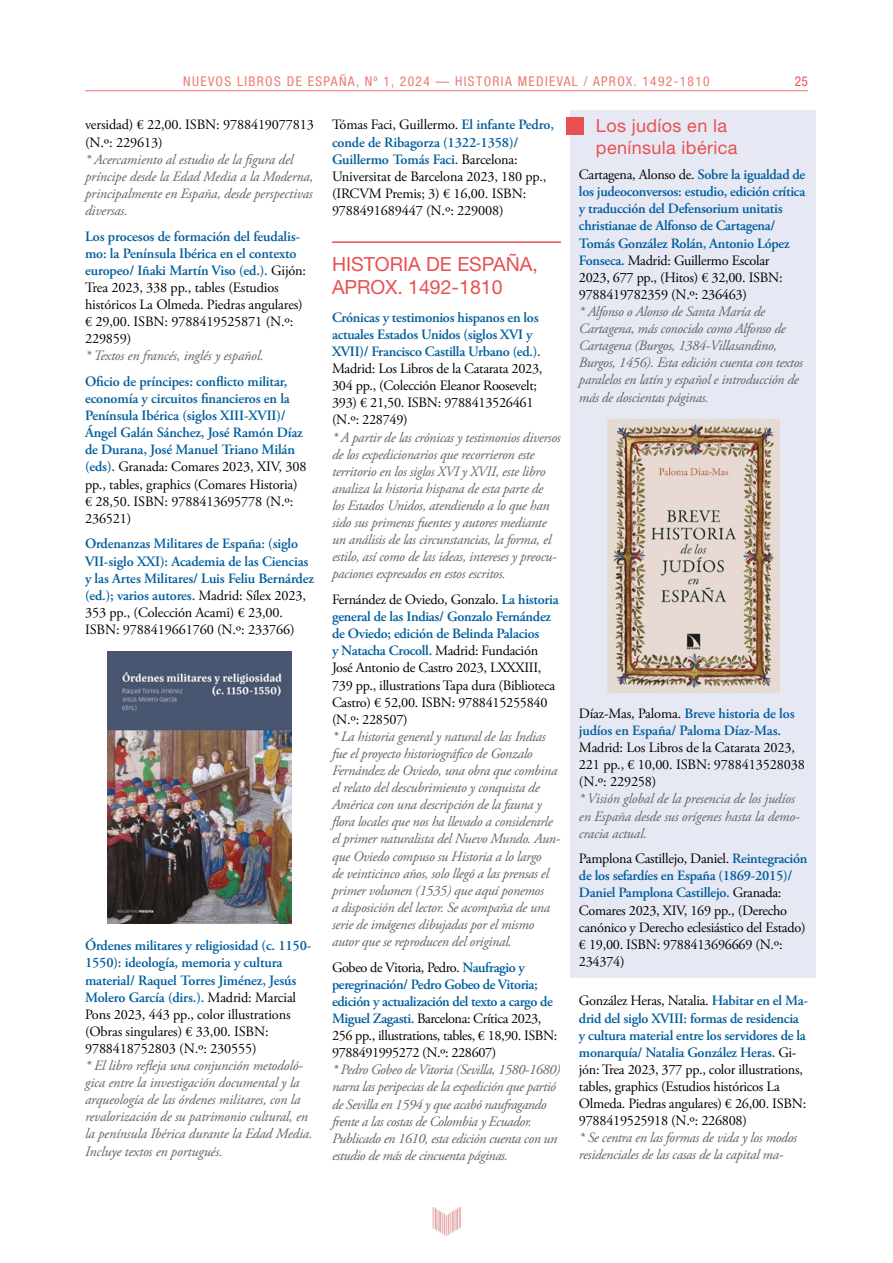
<style>
.page{position:relative;width:893px;height:1263px;background:#fff}
.page>*{position:absolute;margin:0;border:0;box-sizing:border-box;transform-origin:0 0}
.t1{font:19.5px/23.4px "Helvetica Neue LT Std";color:#e95052}
.t2{font:18px/21.6px "Helvetica Neue LT Std";letter-spacing:.02em;color:#e95052}
.t3{font:italic 14.25px/17.1px "Adobe Garamond Pro";letter-spacing:-.02em;color:#646363}
.t4{font:14.25px/17.1px "Adobe Garamond Pro";letter-spacing:-.02em;color:#000}
.t5{font:600 14.25px/17.1px "Adobe Garamond Pro";letter-spacing:-.01em;color:#005e9d}
.t6{font:condensed 13.5px "Helvetica Neue LT Std";letter-spacing:.1em;color:#ee7a71}
.t7{font:condensed 13.5px "Helvetica Neue LT Std";color:#e95052}
.s1{font-weight:600;color:#005e9d}
.s2{font-weight:400;color:#000}
</style>
<div class="page">
<img style="left:433px;top:1208px;width:27px;height:27px">
<hr style="left:85px;top:90px;width:723px;height:1px;background:#ee7a71">
<div style="left:570px;top:111px;width:246px;height:867px;background:#e6e9f4"></div>
<div style="left:566px;top:117px;width:17px;height:17px;background:#e95052"></div>
<hr style="left:332px;top:241px;width:229px;height:2px;background:#e95052">
<img style="left:108px;top:652px;width:183px;height:272px">
<img style="left:607px;top:420px;width:173px;height:272px">
<p class="t6" style="left:183px;top:74px;width:528px">NUEVOS LIBROS DE ESPAÑA, Nº 1, 2024 — HISTORIA MEDIEVAL / APROX. 1492-1810</p>
<p class="t7" style="left:795px;top:74px;width:14px">25</p>
<p class="t4" style="left:85px;top:117px;width:230px">versidad) € 22,00. ISBN: 9788419077813 (N.º: 229613)</p>
<p class="t3" style="left:85px;top:151px;width:230px">* Acercamiento al estudio de la figura del príncipe desde la Edad Media a la Moderna, principalmente en España, desde perspectivas diversas.</p>
<p class="t4" style="left:85px;top:228px;width:223px"><span class="s1">Los procesos de formación del feudalis&shy;mo: la Península Ibérica en el contexto europeo/ Iñaki Martín Viso (ed.).</span> Gijón:<br>Trea 2023, 338 pp., tables (Estudios históricos La Olmeda. Piedras angulares) € 29,00. ISBN: 9788419525871 (N.º:<br>229859)</p>
<p class="t3" style="left:85px;top:348px;width:180px">* Textos en francés, inglés y español.</p>
<p class="t5" style="left:85px;top:373px;width:223px">Oficio de príncipes: conflicto militar, economía y circuitos financieros en la Península Ibérica (siglos XIII-XVII)/ Ángel Galán Sánchez, José Ramón Díaz de Durana, José Manuel Triano Milán (eds). <span class="s2">Granada: Comares 2023, XIV, 308 pp., tables, graphics (Comares Historia) € 28,50. ISBN: 9788413695778 (N.º:<br>236521)</span></p>
<p class="t5" style="left:85px;top:535px;width:230px">Ordenanzas Militares de España: (siglo VII-siglo XXI): Academia de las Ciencias y las Artes Militares/ Luis Feliu Bernárdez (ed.); varios autores. <span class="s2">Madrid: Sílex 2023, 353 pp., (Colección Acami) € 23,00.<br>ISBN: 9788419661760 (N.º: 233766)</span></p>
<p class="t2" style="left:596px;top:114px;width:143px">Los judíos en la península ibérica</p>
<p class="t5" style="left:579px;top:166px;width:228px"><span class="s2">Cartagena, Alonso de.</span> Sobre la igualdad de los judeoconversos: estudio, edición crítica y traducción del Defensorium unitatis christianae de Alfonso de Cartagena/ Tomás González Rolán, Antonio López Fonseca. <span class="s2">Madrid: Guillermo Escolar<br>2023, 677 pp., (Hitos) € 32,00. ISBN:<br>9788419782359 (N.º: 236463)</span></p>
<p class="t3" style="left:579px;top:303px;width:225px">* Alfonso o Alonso de Santa María de Cartagena, más conocido como Alfonso de Cartagena (Burgos, 1384-Villasandino, Burgos, 1456). Esta edición cuenta con textos paralelos en latín y español e introducción de más de doscientas páginas.</p>
<p class="t4" style="left:332px;top:117px;width:224px">Tómas Faci, Guillermo. <span class="s1">El infante Pedro, conde de Ribagorza (1322-1358)/ Guillermo Tomás Faci.</span> Barcelona:<br>Universitat de Barcelona 2023, 180 pp., (IRCVM Premis; 3) € 16,00. ISBN:<br>9788491689447 (N.º: 229008)</p>
<h1 class="t1" style="left:332px;top:252px;width:207px">HISTORIA DE ESPAÑA,<br>APROX. 1492-1810</h1>
<p class="t5" style="left:332px;top:309px;width:210px">Crónicas y testimonios hispanos en los actuales Estados Unidos (siglos XVI y<br>XVII)/ Francisco Castilla Urbano (ed.).</p>
<p class="t4" style="left:332px;top:361px;width:212px">Madrid: Los Libros de la Catarata 2023,<br>304 pp., (Colección Eleanor Roosevelt;<br>393) € 21,50. ISBN: 9788413526461 (N.º: 228749)</p>
<p class="t3" style="left:332px;top:429px;width:230px">* A partir de las crónicas y testimonios diversos de los expedicionarios que recorrieron este territorio en los siglos XVI y XVII, este libro analiza la historia hispana de esta parte de<br>los Estados Unidos, atendiendo a lo que han sido sus primeras fuentes y autores mediante un análisis de las circunstancias, la forma, el estilo, así como de las ideas, intereses y preocu&shy;paciones expresados en estos escritos.</p>
<p class="t4" style="left:332px;top:591px;width:228px">Fernández de Oviedo, Gonzalo. <span class="s1">La historia general de las Indias/ Gonzalo Fernández de Oviedo; edición de Belinda Palacios<br>y Natacha Crocoll.</span> Madrid: Fundación José Antonio de Castro 2023, LXXXIII, 739 pp., illustrations Tapa dura (Biblioteca Castro) € 52,00. ISBN: 9788415255840 (N.º: 228507)</p>
<p class="t3" style="left:332px;top:728px;width:230px">* La historia general y natural de las Indias fue el proyecto historiográfico de Gonzalo Fernández de Oviedo, una obra que combina el relato del descubrimiento y conquista de América con una descripción de la fauna y flora locales que nos ha llevado a considerarle el primer naturalista del Nuevo Mundo. Aun&shy;que Oviedo compuso su Historia a lo largo<br>de veinticinco años, solo llegó a las prensas el primer volumen (1535) que aquí ponemos<br>a disposición del lector. Se acompaña de una serie de imágenes dibujadas por el mismo autor que se reproducen del original.</p>
<p class="t4" style="left:332px;top:959px;width:227px">Gobeo de Vitoria, Pedro. <span class="s1">Naufragio y peregrinación/ Pedro Gobeo de Vitoria; edición y actualización del texto a cargo de Miguel Zagasti.</span> Barcelona: Crítica 2023, 256 pp., illustrations, tables, € 18,90. ISBN:<br>9788491995272 (N.º: 228607)</p>
<p class="t3" style="left:332px;top:1061px;width:230px">* Pedro Gobeo de Vitoria (Sevilla, 1580-1680) narra las peripecias de la expedición que partió de Sevilla en 1594 y que acabó naufragando frente a las costas de Colombia y Ecuador.<br>Publicado en 1610, esta edición cuenta con un estudio de más de cincuenta páginas.</p>
<p class="t5" style="left:579px;top:705px;width:217px"><span class="s2">Díaz-Mas, Paloma.</span> Breve historia de los judíos en España/ Paloma Díaz-Mas.</p>
<p class="t4" style="left:579px;top:739px;width:227px">Madrid: Los Libros de la Catarata 2023,<br>221 pp., € 10,00. ISBN: 9788413528038 (N.º: 229258)</p>
<p class="t3" style="left:579px;top:791px;width:222px">* Visión global de la presencia de los judíos en España desde sus orígenes hasta la demo&shy;cracia actual.</p>
<p class="t4" style="left:579px;top:851px;width:230px">Pamplona Castillejo, Daniel. <span class="s1">Reintegración de los sefardíes en España (1869-2015)/ Daniel Pamplona Castillejo.</span> Granada:<br>Comares 2023, XIV, 169 pp., (Derecho canónico y Derecho eclesiástico del Estado) € 19,00. ISBN: 9788413696669 (N.º:<br>234374)</p>
<p class="t5" style="left:85px;top:937px;width:228px">Órdenes militares y religiosidad (c. 1150- 1550): ideología, memoria y cultura material/ Raquel Torres Jiménez, Jesús Molero García (dirs.). <span class="s2">Madrid: Marcial Pons 2023, 443 pp., color illustrations (Obras singulares) € 33,00. ISBN:<br>9788418752803 (N.º: 230555)</span></p>
<p class="t3" style="left:85px;top:1057px;width:229px">* El libro refleja una conjunción metodoló&shy;gica entre la investigación documental y la arqueología de las órdenes militares, con la revalorización de su patrimonio cultural, en la península Ibérica durante la Edad Media.<br>Incluye textos en portugués.</p>
<p class="t4" style="left:579px;top:993px;width:230px">González Heras, Natalia. <span class="s1">Habitar en el Ma&shy;drid del siglo XVIII: formas de residencia y cultura material entre los servidores de la monarquía/ Natalia González Heras.</span> Gi&shy;jón: Trea 2023, 377 pp., color illustrations, tables, graphics (Estudios históricos La Olmeda. Piedras angulares) € 26,00. ISBN:<br>9788419525918 (N.º: 226808)</p>
<p class="t3" style="left:579px;top:1129px;width:219px">* Se centra en las formas de vida y los modos residenciales de las casas de la capital ma-</p>
</div>
